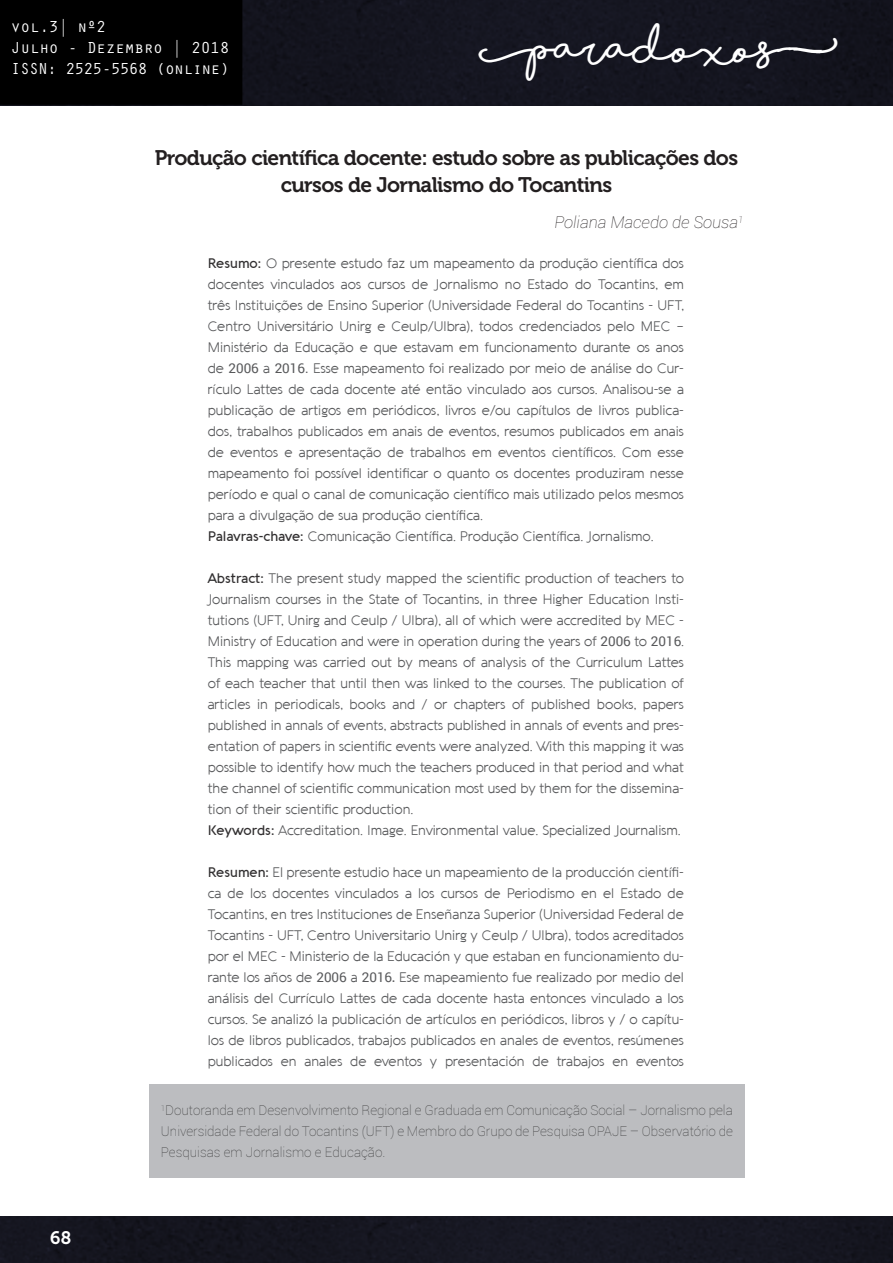
<style>
.page{position:relative;width:893px;height:1263px;background:#fff}
.page>*{position:absolute;margin:0;border:0;box-sizing:border-box;transform-origin:0 0}
.t1{font:700 42px "Shorelines Script";color:#fff}
.Título{font:21px/27px "Museo 700";letter-spacing:-.03em;color:#231f20;text-align:center}
.t2{font:18px "Museo 700";color:#fff}
.t3{font:16.5px/21px "Orator Std";letter-spacing:-.025em;color:#fff}
.t4{font:italic 100 16.5px "Roboto";color:#231f20}
.Texto_resumo{font:300 13.5px/21px "Aquawax";color:#57585a;text-align:justify}
.Texto_do_box{font:100 13.5px/21px "Roboto";color:#3e3e3f;text-align:justify}
.s1{font-weight:500;color:#312f30}
.s2{font-family:"Roboto";font-weight:400}
.s3{font-weight:500}
</style>
<div class="page">
<div style="left:0;top:1217px;width:893px;height:46px;background:#161621"></div>
<div style="left:242px;top:0;width:651px;height:105px;background:#14151f"></div>
<div style="left:0;top:0;width:242px;height:105px;background:#000"></div>
<div style="left:149px;top:1084px;width:596px;height:94px;background:#bcbdc0"></div>
<p class="t3" style="left:11px;top:16px;width:220px">vol.3| nº2<br>Julho - Dezembro | 2018<br>ISSN: 2525-5568 (online)</p>
<h1 class="t1" style="left:478px;top:32px;width:361px">[Paradoxos]</h1>
<p class="Título" style="left:155px;top:144px;width:585px">Produção científica docente: estudo sobre as publicações dos cursos de Jornalismo do Tocantins</p>
<p class="t4" style="left:554px;top:211px;width:191px">Poliana Macedo de Sousa<sup>1</sup></p>
<p class="Texto_resumo" style="left:208px;top:253px;width:478px"><span class="s1">Resumo:</span> O presente estudo faz um mapeamento da produção científica dos docentes vinculados aos cursos de Jornalismo no Estado do Tocantins, em três Instituições de Ensino Superior (Universidade Federal do Tocantins - UFT, Centro Universitário Unirg e Ceulp/Ulbra), todos credenciados pelo MEC – Ministério da Educação e que estavam em funcionamento durante os anos de <span class="s2">2006</span> a <span class="s2">2016.</span> Esse mapeamento foi realizado por meio de análise do Cur&shy;rículo Lattes de cada docente até então vinculado aos cursos. Analisou-se a publicação de artigos em periódicos, livros e/ou capítulos de livros publica&shy;dos, trabalhos publicados em anais de eventos, resumos publicados em anais de eventos e apresentação de trabalhos em eventos científicos. Com esse mapeamento foi possível identificar o quanto os docentes produziram nesse período e qual o canal de comunicação científico mais utilizado pelos mesmos para a divulgação de sua produção científica.</p>
<p class="Texto_resumo" style="left:208px;top:526px;width:447px"><span class="s1">Palavras-chave:</span> Comunicação Científica. Produção Científica. Jornalismo.</p>
<p class="Texto_resumo" style="left:208px;top:568px;width:478px"><span class="s1">Abstract:</span> The present study mapped the scientific production of teachers to Journalism courses in the State of Tocantins, in three Higher Education Insti&shy;tutions (UFT, Unirg and Ceulp / Ulbra), all of which were accredited by MEC - Ministry of Education and were in operation during the years of <span class="s2">2006</span> to <span class="s2">2016</span>.<br>This mapping was carried out by means of analysis of the Curriculum Lattes of each teacher that until then was linked to the courses. The publication of articles in periodicals, books and / or chapters of published books, papers published in annals of events, abstracts published in annals of events and pres&shy;entation of papers in scientific events were analyzed. With this mapping it was possible to identify how much the teachers produced in that period and what the channel of scientific communication most used by them for the dissemina&shy;tion of their scientific production.</p>
<p class="Texto_resumo" style="left:208px;top:820px;width:474px"><span class="s1">Keywords:</span> Accreditation. Image. Environmental value. Specialized Journalism.</p>
<p class="Texto_resumo" style="left:208px;top:862px;width:478px"><span class="s1">Resumen:</span> El presente estudio hace un mapeamiento de la producción científi&shy;ca de los docentes vinculados a los cursos de Periodismo en el Estado de Tocantins, en tres Instituciones de Enseñanza Superior (Universidad Federal de Tocantins - UFT, Centro Universitario Unirg y Ceulp / Ulbra), todos acreditados por el MEC - Ministerio de la Educación y que estaban en funcionamiento du&shy;rante los años de <span class="s2">2006</span> a <span class="s2">2016</span><span class="s3">.</span> Ese mapeamiento fue realizado por medio del análisis del Currículo Lattes de cada docente hasta entonces vinculado a los cursos. Se analizó la publicación de artículos en periódicos, libros y / o capítu&shy;los de libros publicados, trabajos publicados en anales de eventos, resúmenes publicados en anales de eventos y presentación de trabajos en eventos</p>
<h3 class="t2" style="left:50px;top:1227px;width:22px">68</h3>
<p class="Texto_do_box" style="left:161px;top:1099px;width:573px"><sup>1</sup>Doutoranda em Desenvolvimento Regional e Graduada em Comunicação Social – Jornalismo pela Universidade Federal do Tocantins (UFT) e Membro do Grupo de Pesquisa OPAJE – Observatório de Pesquisas em Jornalismo e Educação.</p>
</div>
